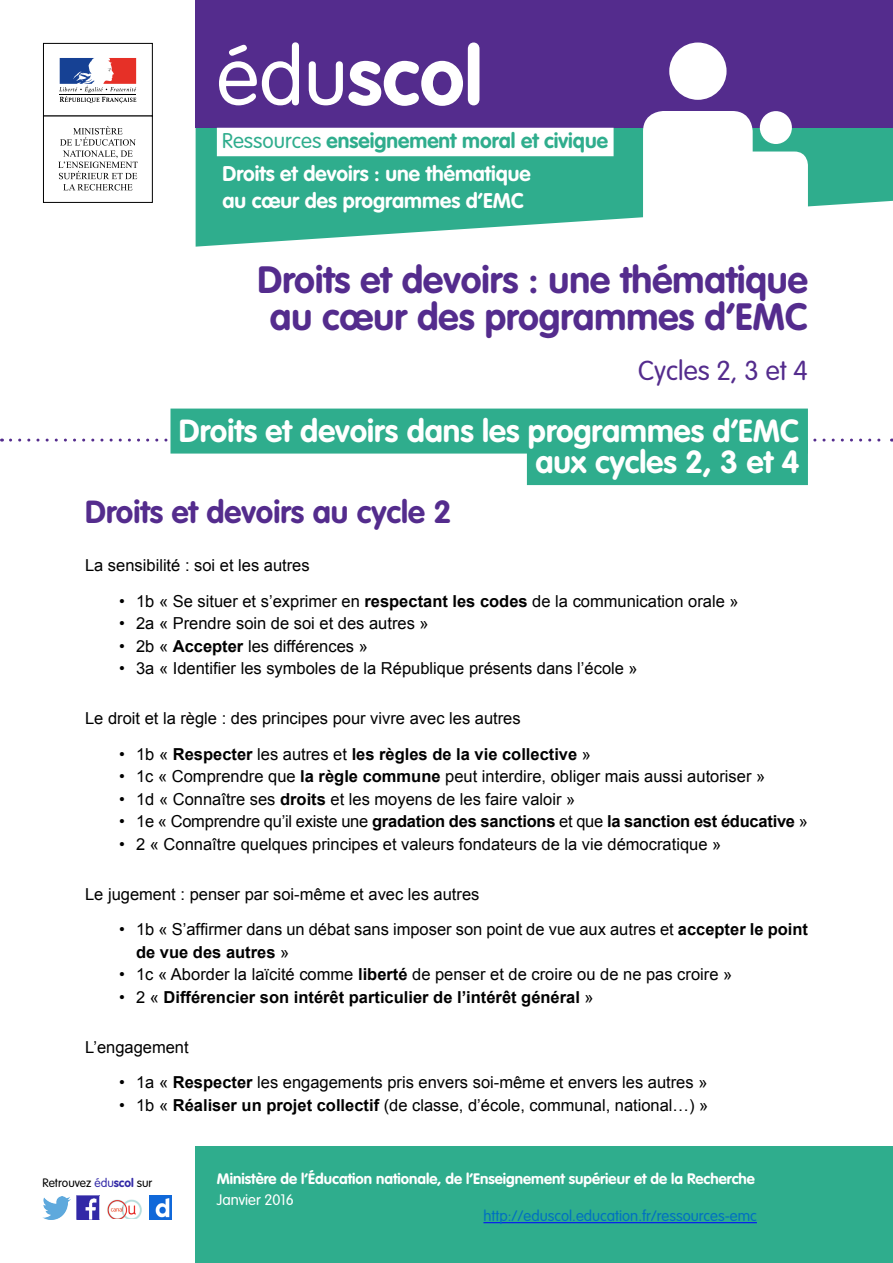
<style>
.page{position:relative;width:893px;height:1263px;background:#fff}
.page>*{position:absolute;margin:0;border:0;box-sizing:border-box;transform-origin:0 0}
.t1{font:700 81px "VAG Rounded Std";color:#fff}
.t2{font:700 37.5px/37.5px "VAG Rounded Std";color:#542c8d;text-align:center}
.t3{font:700 31.5px/31.5px "VAG Rounded Std";color:#fff;text-align:right}
.t4{font:700 31.5px "VAG Rounded Std";color:#542c8d}
.t5{font:300 27px "VAG Rounded Std";color:#542c8d}
.t6{font:700 21px/33px "VAG Rounded Std";color:#fff}
.t7{font:16.5px/22.5px "Arial";color:#000}
.t8{font:700 16.5px "Arial";color:#000}
.t9{font:700 15px "VAG Rounded Std";color:#fff}
.t10{font:300 15px "VAG Rounded Std";color:#0070c0}
.t11{font:300 15px "VAG Rounded Std";color:#fff}
.t12{font:300 12px "VAG Rounded Std";color:#000}
.s1{font-weight:300}
.s2{font-weight:300;color:#2fad8d}
.s3{color:#2fad8d}
.s4{font-weight:700}
.s5{font-weight:400}
.s6{color:#3229a7}
.s7{font-weight:700;color:#3229a7}
</style>
<div class="page">
<svg style="left:196px;top:128px;width:697px;height:119px;fill:#2fad8d"></svg>
<div style="left:43px;top:43px;width:110px;height:73px;border:1px solid #000"></div>
<svg style="left:59px;top:58px;width:77px;height:45px"></svg>
<hr style="left:60px;top:94px;width:76px;height:1px;background:#000">
<div style="left:43px;top:116px;width:110px;height:87px;border:1px solid #000"></div>
<svg style="left:58px;top:126px;width:80px;height:64px"></svg>
<div style="left:196px;top:0;width:697px;height:128px;background:#542c8d"></div>
<div style="left:217px;top:128px;width:397px;height:28px;background:#fff"></div>
<div style="left:760px;top:111px;width:32px;height:33px;background:#fff;border-radius:50%"></div>
<div style="left:643px;top:111px;width:110px;height:144px;background:#fff;border-radius:20px"></div>
<div style="left:725px;top:152px;width:83px;height:103px;background:#fff;border-radius:14px"></div>
<div style="left:669px;top:43px;width:58px;height:57px;background:#fff;border-radius:50%"></div>
<div style="left:196px;top:1146px;width:697px;height:117px;background:#2fad8d"></div>
<hr style="left:483px;top:1222px;width:274px;height:1px;background:#00f">
<img style="left:76px;top:1196px;width:24px;height:23px">
<img style="left:43px;top:1197px;width:27px;height:22px">
<img style="left:149px;top:1196px;width:23px;height:23px">
<img style="left:107px;top:1199px;width:35px;height:19px">
<svg style="left:10px;top:439px;width:882px;height:3px"></svg>
<div style="left:170px;top:409px;width:638px;height:45px;background:#2fad8d"></div>
<div style="left:527px;top:440px;width:281px;height:45px;background:#2fad8d"></div>
<h1 class="t1" style="left:217px;top:29px;width:267px"><span class="s1">édu</span>scol</h1>
<p class="t6" style="left:222px;top:125px;width:387px"><span class="s2">Ressources</span> <span class="s3">enseignement moral et civique<br></span>Droits et devoirs : une thématique</p>
<p class="t6" style="left:222px;top:185px;width:303px">au cœur des programmes d’EMC</p>
<h2 class="t2" style="left:257px;top:262px;width:552px">Droits et devoirs : une thématique au cœur des programmes d’EMC</h2>
<h3 class="t5" style="left:638px;top:355px;width:171px">Cycles 2, 3 et 4</h3>
<h3 class="t3" style="left:179px;top:416px;width:630px">Droits et devoirs dans les programmes d’EMC<span class="s3">. </span>aux cycles 2, 3 et 4<span class="s3">.</span></h3>
<h3 class="t4" style="left:85px;top:494px;width:368px">Droits et devoirs au cycle 2</h3>
<p class="t7" style="left:85px;top:554px;width:226px">La sensibilité : soi et les autres</p>
<p class="t7" style="left:119px;top:590px;width:621px">• 1b « Se situer et s’exprimer en <span class="s4">respectant les codes</span> de la communication orale »</p>
<p class="t7" style="left:119px;top:612px;width:311px">• 2a « Prendre soin de soi et des autres »</p>
<p class="t7" style="left:119px;top:635px;width:250px">• 2b « <span class="s4">Accepter</span> les différences »</p>
<p class="t7" style="left:119px;top:657px;width:520px">• 3a « Identifier les symboles de la République présents dans l’école »</p>
<p class="t7" style="left:85px;top:707px;width:437px">Le droit et la règle : des principes pour vivre avec les autres</p>
<p class="t8" style="left:119px;top:743px;width:473px"><span class="s5">• 1b «</span> Respecter <span class="s5">les autres et</span> les règles de la vie collective <span class="s5">»</span></p>
<p class="t7" style="left:119px;top:765px;width:648px">• 1c « Comprendre que <span class="s4">la règle commune</span> peut interdire, obliger mais aussi autoriser »</p>
<p class="t7" style="left:119px;top:788px;width:458px">• 1d « Connaître ses <span class="s4">droits</span> et les moyens de les faire valoir »</p>
<p class="t8" style="left:119px;top:810px;width:690px"><span class="s5">• 1e « Comprendre qu’il existe une</span> gradation des sanctions <span class="s5">et que</span> la sanction est éducative <span class="s5">»</span></p>
<p class="t7" style="left:119px;top:833px;width:604px">• 2 « Connaître quelques principes et valeurs fondateurs de la vie démocratique »</p>
<p class="t7" style="left:85px;top:883px;width:396px">Le jugement : penser par soi-même et avec les autres</p>
<p class="t7" style="left:136px;top:918px;width:673px;text-indent:-17px">• 1b « S’affirmer dans un débat sans imposer son point de vue aux autres et <span class="s4">accepter le point de vue des autres</span> »</p>
<p class="t7" style="left:119px;top:963px;width:615px">• 1c « Aborder la laïcité comme <span class="s4">liberté</span> de penser et de croire ou de ne pas croire »</p>
<p class="t8" style="left:119px;top:986px;width:476px"><span class="s5">• 2 «</span> Différencier son intérêt particulier de l’intérêt général <span class="s5">»</span></p>
<p class="t7" style="left:85px;top:1036px;width:105px">L’engagement</p>
<p class="t7" style="left:119px;top:1071px;width:590px">• 1a « <span class="s4">Respecter</span> les engagements pris envers soi-même et envers les autres »</p>
<p class="t7" style="left:119px;top:1094px;width:591px">• 1b « <span class="s4">Réaliser un projet collectif</span> (de classe, d’école, communal, national…) »</p>
<p class="t12" style="left:43px;top:1176px;width:111px">Retrouvez <span class="s6">édu</span><span class="s7">scol</span> sur</p>
<p class="t9" style="left:217px;top:1170px;width:540px">Ministère de l’Éducation nationale, de l’Enseignement supérieur et de la Recherche</p>
<p class="t11" style="left:217px;top:1191px;width:79px">Janvier 2016</p>
<p class="t10" style="left:483px;top:1207px;width:275px">http://eduscol.education.fr/ressources-emc</p>
</div>
